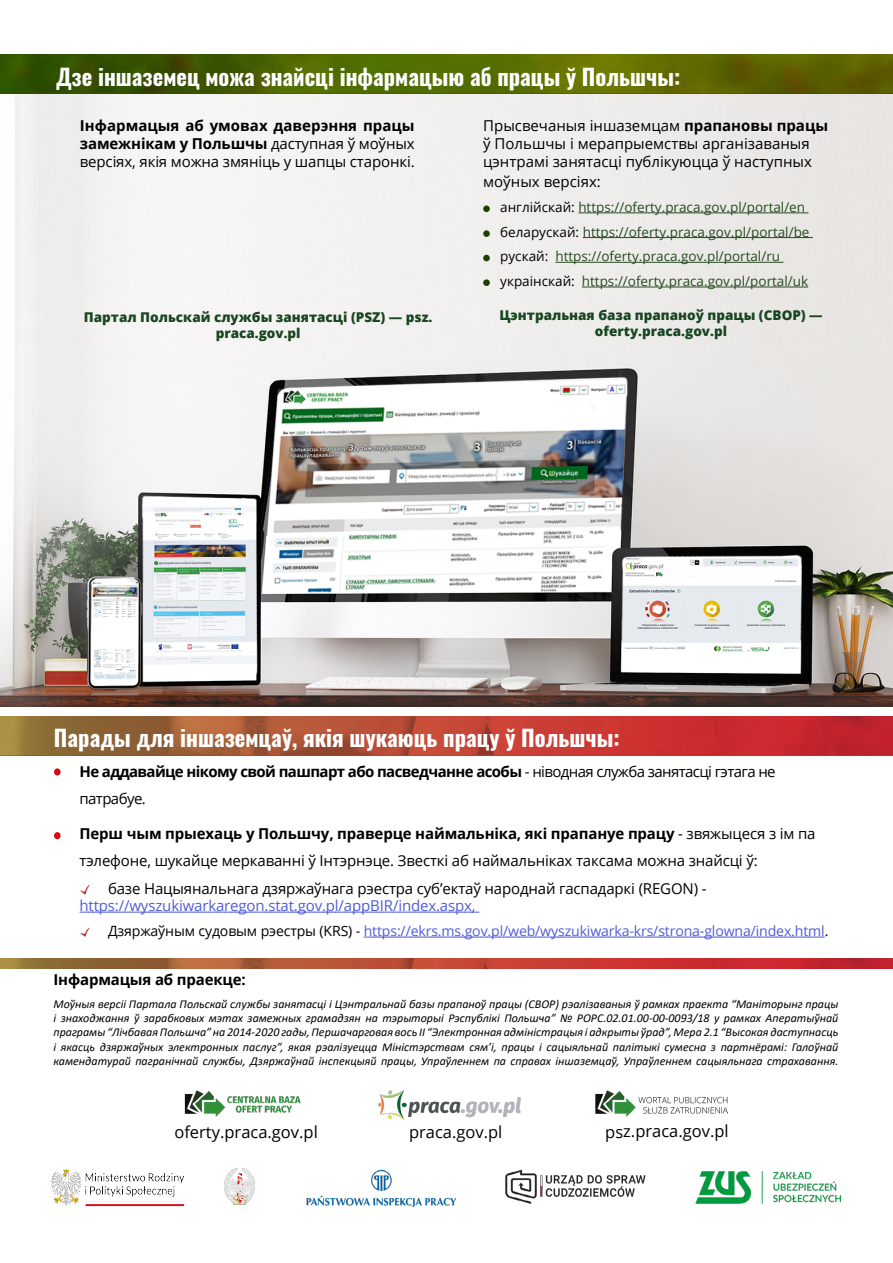
<style>
.page{position:relative;width:893px;height:1263px;background:#fff}
.page>*{position:absolute;margin:0;border:0;box-sizing:border-box;transform-origin:0 0}
.t1{font:700 22.5px "Oswald";color:#fff}
.t2{font:16.5px "Open Sans";color:#000}
.t3{font:15px/18px "Open Sans";letter-spacing:-.01em;color:#000;text-align:justify}
.t4{font:700 15px "Open Sans";letter-spacing:-.01em;color:#000}
.t5{font:700 15px/27px "Open Sans";letter-spacing:-.04em;color:#000}
.t6{font:15px "Open Sans";letter-spacing:-.01em;color:#4f5cd6}
.t7{font:14.1px "Open Sans";letter-spacing:-.01em;color:#4f5cd6}
.t8{font:13.5px/24.8px "Open Sans";color:#274b21}
.t9{font:800 13.5px/16.2px "Open Sans";color:#194621;text-align:center}
.t10{font:italic 12px/14.4px "Calibri";color:#000;text-align:justify}
.s1{font-weight:700}
.s2{color:#000}
.s3{font-weight:400}
</style>
<div class="page">
<img style="left:0;top:716px;width:893px;height:40px">
<img style="left:0;top:101px;width:893px;height:606px">
<img style="left:0;top:54px;width:893px;height:47px">
<hr style="left:80px;top:912px;width:399px;height:1px;background:#4f5cd6">
<hr style="left:364px;top:937px;width:461px;height:1px;background:#4f5cd6">
<img style="left:184px;top:1090px;width:543px;height:30px">
<hr style="left:582px;top:287px;width:226px;height:1px;background:#274b21">
<hr style="left:555px;top:262px;width:228px;height:1px;background:#274b21">
<hr style="left:583px;top:237px;width:230px;height:1px;background:#274b21">
<hr style="left:578px;top:213px;width:230px;height:1px;background:#274b21">
<div style="left:483px;top:279px;width:7px;height:7px;background:#204000;border-radius:50%"></div>
<div style="left:483px;top:255px;width:7px;height:6px;background:#204000;border-radius:50%"></div>
<div style="left:483px;top:230px;width:7px;height:7px;background:#204000;border-radius:50%"></div>
<div style="left:483px;top:205px;width:7px;height:7px;background:#204000;border-radius:50%"></div>
<svg style="left:80px;top:885px;width:9px;height:9px"></svg>
<svg style="left:80px;top:928px;width:9px;height:9px"></svg>
<svg style="left:54px;top:768px;width:7px;height:7px"></svg>
<svg style="left:54px;top:832px;width:7px;height:7px"></svg>
<img style="left:0;top:959px;width:893px;height:9px">
<img style="left:306px;top:1170px;width:151px;height:36px">
<img style="left:505px;top:1170px;width:141px;height:34px">
<img style="left:695px;top:1171px;width:145px;height:33px">
<img style="left:224px;top:1168px;width:30px;height:36px">
<img style="left:51px;top:1169px;width:134px;height:37px">
<h1 class="t1" style="left:56px;top:57px;width:626px">Дзе іншаземец можа знайсці інфармацыю аб працы ў Польшчы:</h1>
<p class="t3" style="left:80px;top:116px;width:336px"><span class="s1">Інфармацыя аб умовах даверэння працы замежнікам у Польшчы</span> даступная ў моўных версіях, якія можна змяніць у шапцы старонкі.</p>
<p class="t3" style="left:483px;top:116px;width:346px;text-align:left">Прысвечаныя іншаземцам <span class="s1">прапановы працы </span>ў Польшчы і мерапрыемствы арганізаваныя цэнтрамі занятасці публікуюцца ў наступных</p>
<p class="t3" style="left:483px;top:172px;width:119px">моўных версіях:</p>
<p class="t8" style="left:500px;top:194px;width:311px"><span class="s2">англійскай:</span> https://oferty.praca.gov.pl/portal/en <span class="s2">беларускай:</span> https://oferty.praca.gov.pl/portal/be <span class="s2">рускай:</span> https://oferty.praca.gov.pl/portal/ru <span class="s2">украінскай:</span> https://oferty.praca.gov.pl/portal/uk</p>
<p class="t9" style="left:84px;top:308px;width:350px">Партал Польскай службы занятасці (PSZ) — psz. praca.gov.pl</p>
<p class="t9" style="left:499px;top:306px;width:325px">Цэнтральная база прапаноў працы (CBOP) — oferty.praca.gov.pl</p>
<h1 class="t1" style="left:54px;top:718px;width:567px">Парады для іншаземцаў, якія шукаюць працу ў Польшчы:</h1>
<p class="t5" style="left:80px;top:757px;width:698px">Не аддавайце нікому свой пашпарт або пасведчанне асобы <span class="s3">- ніводная служба занятасці гэтага не патрабуе.</span></p>
<p class="t4" style="left:80px;top:823px;width:738px">Перш чым прыехаць у Польшчу, праверце наймальніка, які прапануе працу <span class="s3">- звяжыцеся з ім па</span></p>
<p class="t3" style="left:80px;top:851px;width:680px">тэлефоне, шукайце меркаванні ў Інтэрнэце. Звесткі аб наймальніках таксама можна знайсці ў:</p>
<p class="t3" style="left:108px;top:880px;width:600px">базе Нацыянальнага дзяржаўнага рэестра суб’ектаў народнай гаспадаркі (REGON) -</p>
<p class="t6" style="left:80px;top:895px;width:397px">https://wyszukiwarkaregon.stat.gov.pl/appBIR/index.aspx,</p>
<p class="t7" style="left:108px;top:921px;width:722px"><span class="s2">Дзяржаўным судовым рэестры (KRS) -</span> https://ekrs.ms.gov.pl/web/wyszukiwarka-krs/strona-glowna/index.html<span class="s2">.</span></p>
<p class="t4" style="left:53px;top:969px;width:194px">Інфармацыя аб праекце:</p>
<p class="t10" style="left:53px;top:996px;width:786px">Моўныя версіі Партала Польскай службы занятасці і Цэнтральнай базы прапаноў працы (CBOP) рэалізаваныя ў рамках праекта “Маніторынг працы і знаходжання ў зарабковых мэтах замежных грамадзян на тэрыторыі Рэспублікі Польшча” № POPC.02.01.00-00-0093/18 у рамках Аператыўнай праграмы “Лічбавая Польшча” на 2014-2020 гады, Першачарговая вось II “Электронная адміністрацыя і адкрыты ўрад”, Мера 2.1 “Высокая даступнасць і якасць дзяржаўных электронных паслуг”, якая рэалізуецца Міністэрствам сям’і, працы і сацыяльнай палітыкі сумесна з партнёрамі: Галоўнай камендатурай пагранічнай службы, Дзяржаўнай інспекцыяй працы, Упраўленнем па справах іншаземцаў, Упраўленнем сацыяльнага страхавання.</p>
<h2 class="t2" style="left:174px;top:1120px;width:145px">oferty.praca.gov.pl</h2>
<h2 class="t2" style="left:409px;top:1121px;width:95px">praca.gov.pl</h2>
<h2 class="t2" style="left:605px;top:1120px;width:125px">psz.praca.gov.pl</h2>
</div>
